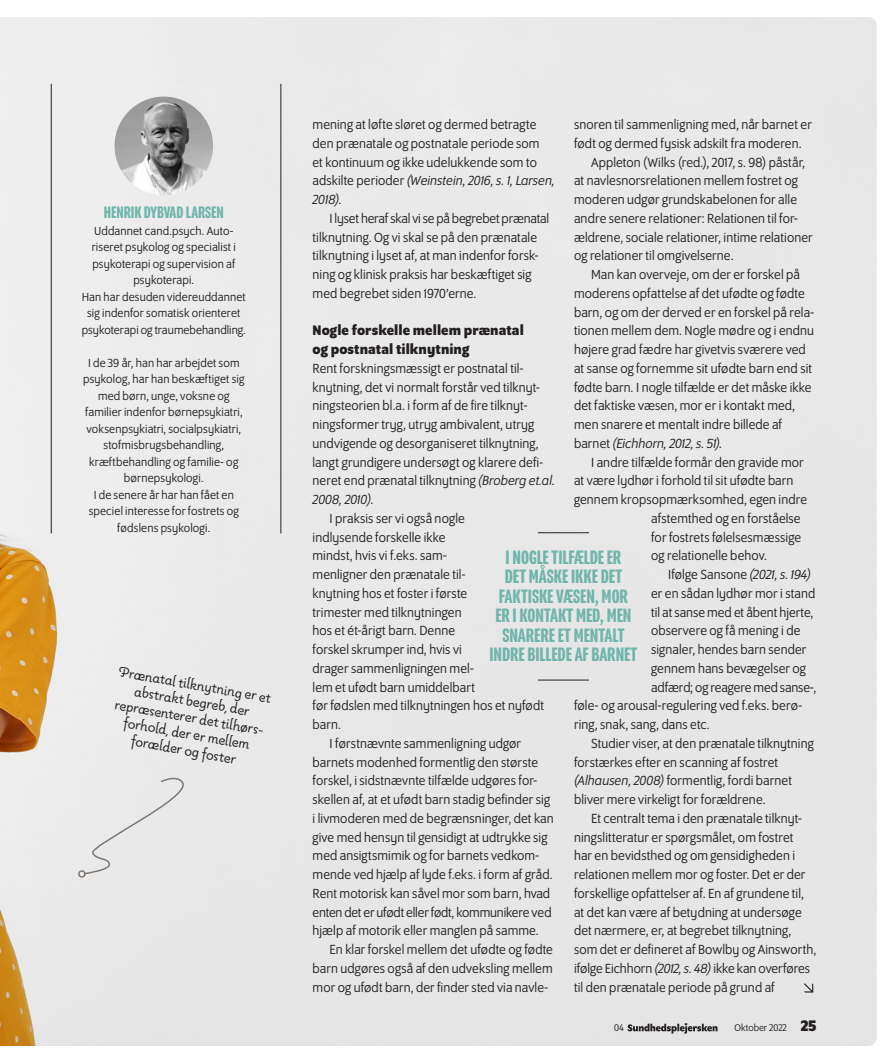
<style>
.page{position:relative;width:893px;height:1063px;background:#fff}
.page>*{position:absolute;margin:0;border:0;box-sizing:border-box;transform-origin:0 0}
.Citat_2020{font:500 21px/19.5px "Program Nar OT";color:#6fb5aa;text-align:center}
.Forfatter_overskrift{font:500 18px "Program Nar OT";color:#6fb5aa}
.Skriveskrift_2020{font:16.5px/16.5px "Pauline";color:#231f20;text-align:center}
.Mellemrubrik_2020{font:700 15px/18.8px "Program OT";letter-spacing:.005em;color:#231f20}
.Brødtekst_2020{font:14.25px/18.8px "Program OT";letter-spacing:.01em;color:#231f20}
.Brødtekst_u__indryk{font:14.25px/18.8px "Program OT";letter-spacing:.01em;color:#231f20}
.Forfatter_brød_2020{font:12.75px/16.5px "Program OT";letter-spacing:.01em;color:#231f20;text-align:center}
.t1{font:10.5px "Program OT";color:#231f20}
.s1{font-style:italic}
.s2{font-weight:700;font-size:16.5px}
</style>
<div class="page">
<div style="left:0;top:17px;width:877px;height:1029px;background:#e8e8e8"></div>
<img style="left:115px;top:97px;width:98px;height:98px;border-radius:49px">
<hr style="left:51px;top:84px;width:1px;height:449px;background:#231f20">
<hr style="left:281px;top:84px;width:1px;height:449px;background:#231f20">
<div style="left:76px;top:774px;width:119px;height:105px;background:#e9e9e9"></div>
<svg style="left:804px;top:983px;width:9px;height:10px"></svg>
<hr style="left:538px;top:532px;width:51px;height:1px;background:#231f20">
<hr style="left:538px;top:680px;width:51px;height:1px;background:#231f20">
<svg style="left:628px;top:1023px;width:89px;height:11px"></svg>
<p class="Forfatter_overskrift" style="left:104px;top:203px;width:122px">HENRIK DYBVAD LARSEN</p>
<p class="Forfatter_brød_2020" style="left:92px;top:222px;width:146px">Uddannet cand.psych. Auto&shy;riseret psykolog og specialist i psykoterapi og supervision af psykoterapi.</p>
<p class="Forfatter_brød_2020" style="left:82px;top:288px;width:166px">Han har desuden videreuddannet sig indenfor somatisk orienteret psykoterapi og traumebehandling.</p>
<p class="Forfatter_brød_2020" style="left:83px;top:354px;width:163px">I de 39 år, han har arbejdet som psykolog, har han beskæftiget sig med børn, unge, voksne og</p>
<p class="Forfatter_brød_2020" style="left:85px;top:404px;width:159px">familier indenfor børnepsykiatri, voksenpsykiatri, socialpsykiatri, stofmisbrugsbehandling,</p>
<p class="Forfatter_brød_2020" style="left:89px;top:453px;width:151px">kræftbehandling og familie- og børnepsykologi.</p>
<p class="Forfatter_brød_2020" style="left:89px;top:486px;width:152px">I de senere år har han fået en speciel interesse for fostrets og fødslens psykologi.</p>
<p class="Skriveskrift_2020" style="left:120px;top:664px;width:156px;rotate:10deg">Prænatal tilknytning er et abstrakt begreb, der repræsenterer det tilhørs&shy;forhold, der er mellem forælder og foster</p>
<p class="Brødtekst_2020" style="left:574px;top:115px;width:239px">snoren til sammenligning med, når barnet er født og dermed fysisk adskilt fra moderen.</p>
<p class="Brødtekst_2020" style="left:574px;top:152px;width:240px;text-indent:17px">Appleton (Wilks (red.), 2017, s. 98) påstår, at navlesnorsrelationen mellem fostret og moderen udgør grundskabelonen for alle andre senere relationer: Relationen til for&shy;ældrene, sociale relationer, intime relationer og relationer til omgivelserne.</p>
<p class="Brødtekst_2020" style="left:574px;top:265px;width:242px;text-indent:17px">Man kan overveje, om der er forskel på moderens opfattelse af det ufødte og fødte barn, og om der derved er en forskel på rela&shy;tionen mellem dem. Nogle mødre og i endnu højere grad fædre har givetvis sværere ved at sanse og fornemme sit ufødte barn end sit fødte barn. I nogle tilfælde er det måske ikke det faktiske væsen, mor er i kontakt med, men snarere et mentalt indre billede af barnet <span class="s1">(Eichhorn, 2012, s. 51).</span></p>
<p class="Brødtekst_2020" style="left:591px;top:452px;width:214px">I andre tilfælde formår den gravide mor</p>
<p class="Brødtekst_2020" style="left:574px;top:471px;width:221px">at være lydhør i forhold til sit ufødte barn</p>
<p class="Brødtekst_2020" style="left:574px;top:490px;width:235px">gennem kropsopmærksomhed, egen indre</p>
<p class="Brødtekst_2020" style="left:651px;top:509px;width:151px">afstemthed og en forståelse</p>
<p class="Brødtekst_2020" style="left:651px;top:527px;width:151px">for fostrets følelsesmæssige</p>
<p class="Brødtekst_2020" style="left:651px;top:546px;width:117px">og relationelle behov.</p>
<p class="Brødtekst_2020" style="left:668px;top:565px;width:144px">Ifølge Sansone <span class="s1">(2021, s. 194)</span></p>
<p class="Brødtekst_2020" style="left:651px;top:584px;width:166px">er en sådan lydhør mor i stand</p>
<p class="Brødtekst_2020" style="left:651px;top:602px;width:164px">til at sanse med et åbent hjerte,</p>
<p class="Brødtekst_2020" style="left:651px;top:621px;width:151px">observere og få mening i de</p>
<p class="Brødtekst_2020" style="left:651px;top:640px;width:157px">signaler, hendes barn sender</p>
<p class="Brødtekst_2020" style="left:651px;top:659px;width:156px">gennem hans bevægelser og</p>
<p class="Brødtekst_2020" style="left:651px;top:677px;width:167px">adfærd; og reagere med sanse-,</p>
<p class="Brødtekst_2020" style="left:574px;top:696px;width:230px">føle- og arousal-regulering ved f.eks. berø-</p>
<p class="Brødtekst_2020" style="left:574px;top:715px;width:137px">ring, snak, sang, dans etc.</p>
<p class="Brødtekst_2020" style="left:574px;top:734px;width:241px;text-indent:17px">Studier viser, at den prænatale tilknytning forstærkes efter en scanning af fostret <span class="s1">(Alhausen, 2008)</span> formentlig, fordi barnet bliver mere virkeligt for forældrene.</p>
<p class="Brødtekst_2020" style="left:574px;top:809px;width:244px;text-indent:17px">Et centralt tema i den prænatale tilknyt&shy;ningslitteratur er spørgsmålet, om fostret<br>har en bevidsthed og om gensidigheden i relationen mellem mor og foster. Det er der forskellige opfattelser af. En af grundene til, at det kan være af betydning at undersøge det nærmere, er, at begrebet tilknytning, som det er defineret af Bowlby og Ainsworth, ifølge Eichhorn <span class="s1">(2012, s. 48)</span> ikke kan overføres til den prænatale periode på grund af</p>
<p class="Brødtekst_2020" style="left:313px;top:115px;width:244px">mening at løfte sløret og dermed betragte den prænatale og postnatale periode som<br>et kontinuum og ikke udelukkende som to adskilte perioder <span class="s1">(Weinstein, 2016, s. 1, Larsen, 2018)</span>.</p>
<p class="Brødtekst_2020" style="left:313px;top:209px;width:238px;text-indent:17px">I lyset heraf skal vi se på begrebet prænatal tilknytning. Og vi skal se på den prænatale tilknytning i lyset af, at man indenfor forsk&shy;ning og klinisk praksis har beskæftiget sig med begrebet siden 1970’erne.</p>
<p class="Mellemrubrik_2020" style="left:313px;top:321px;width:213px">Nogle forskelle mellem prænatal og postnatal tilknytning</p>
<p class="Brødtekst_u__indryk" style="left:313px;top:359px;width:244px">Rent forskningsmæssigt er postnatal til&shy;knytning, det vi normalt forstår ved tilknyt&shy;ningsteorien bl.a. i form af de fire tilknyt&shy;ningsformer tryg, utryg ambivalent, utryg undvigende og desorganiseret tilknytning, langt grundigere undersøgt og klarere defi&shy;neret end prænatal tilknytning <span class="s1">(Broberg et.al.<br>2008, 2010)</span>.</p>
<p class="Brødtekst_2020" style="left:313px;top:509px;width:233px;text-indent:17px">I praksis ser vi også nogle<br>indlysende forskelle ikke<br>mindst, hvis vi f.eks. sam-<br>menligner den prænatale til-<br>knytning hos et foster i første<br>trimester med tilknytningen<br>hos et ét-årigt barn. Denne<br>forskel skrumper ind, hvis vi<br>drager sammenligningen mel-<br>lem et ufødt barn umiddelbart<br>før fødslen med tilknytningen hos et nyfødt barn.</p>
<p class="Brødtekst_2020" style="left:313px;top:734px;width:243px;text-indent:17px">I førstnævnte sammenligning udgør barnets modenhed formentlig den største forskel, i sidstnævnte tilfælde udgøres for&shy;skellen af, at et ufødt barn stadig befinder sig i livmoderen med de begrænsninger, det kan give med hensyn til gensidigt at udtrykke sig med ansigtsmimik og for barnets vedkom&shy;mende ved hjælp af lyde f.eks. i form af gråd.<br>Rent motorisk kan såvel mor som barn, hvad enten det er ufødt eller født, kommunikere ved hjælp af motorik eller manglen på samme.</p>
<p class="Brødtekst_2020" style="left:313px;top:940px;width:242px;text-align:justify;text-indent:17px">En klar forskel mellem det ufødte og fødte barn udgøres også af den udveksling mellem mor og ufødt barn, der finder sted via navle-</p>
<p class="Citat_2020" style="left:489px;top:547px;width:149px">I NOGLE TILFÆLDE ER<br>DET MÅSKE IKKE DET<br>FAKTISKE VÆSEN, MOR<br>ER I KONTAKT MED, MEN<br>SNARERE ET MENTALT<br>INDRE BILLEDE AF BARNET</p>
<p class="t1" style="left:614px;top:1022px;width:11px">04</p>
<p class="t1" style="left:735px;top:1022px;width:83px">Oktober 2022 <span class="s2">25</span></p>
</div>
